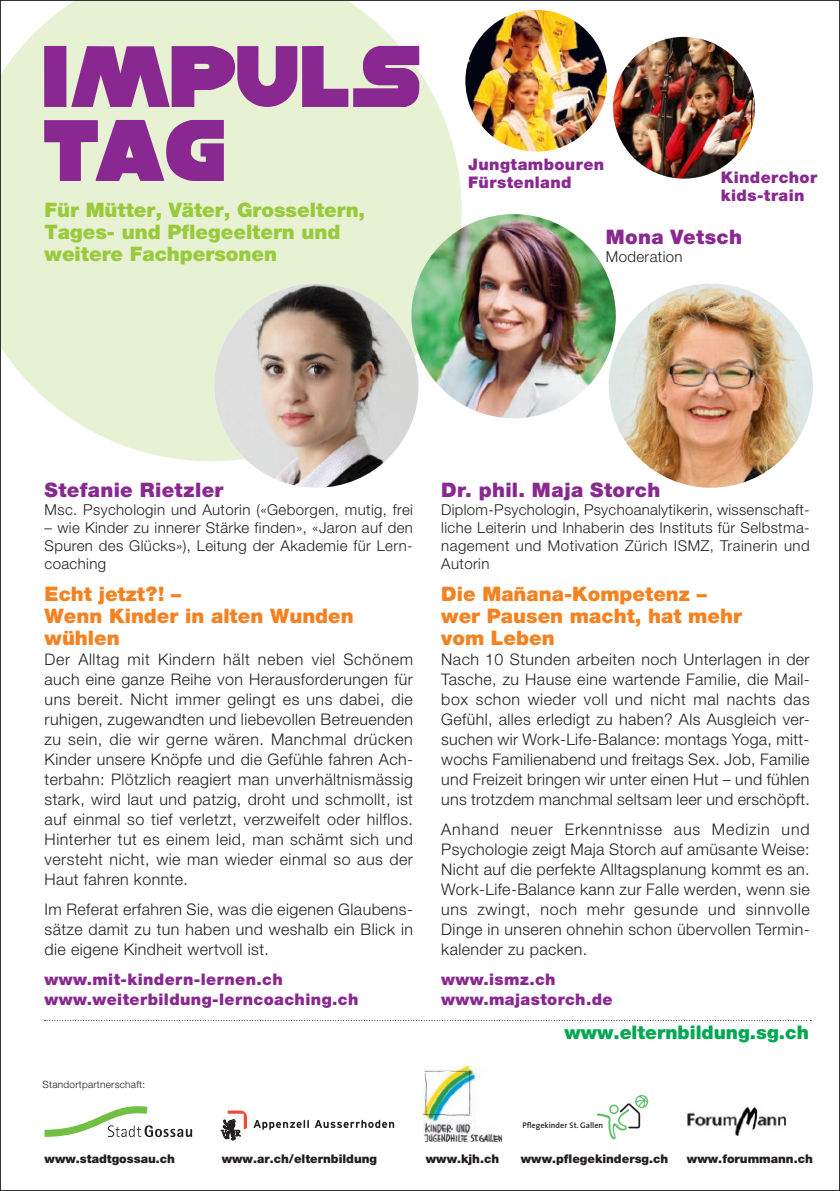
<style>
.page{position:relative;width:840px;height:1191px;background:#fff}
.page>*{position:absolute;margin:0;border:0;box-sizing:border-box;transform-origin:0 0}
.t1{font:70px/74px "Han Solo";color:#892890}
.t2{font:900 20px/22px "Helvetica Neue LT Std";color:#f58220}
.t3{font:900 20px/22px "Helvetica Neue LT Std";color:#99ca3b}
.t4{font:900 20px "Helvetica Neue LT Std";letter-spacing:.015em;color:#892890}
.t5{font:900 18.8px "Helvetica Neue LT Std";color:#00a851}
.t6{font:300 16px/20px "Helvetica Neue LT Std";letter-spacing:.025em;color:#231f20;text-align:justify}
.t7{font:900 16px/18px "Helvetica Neue LT Std";letter-spacing:.025em;color:#892890}
.t8{font:300 15px/18px "Helvetica Neue LT Std";letter-spacing:.025em;color:#231f20;text-align:justify}
.t9{font:900 12px "Helvetica Neue LT Std";color:#231f20}
.t10{font:300 10px "Helvetica Neue LT Std";letter-spacing:.025em;color:#231f20}
.t11{font:600 8.2px "The Sans";color:#231f20}
</style>
<div class="page">
<img style="left:687px;top:1107px;width:98px;height:28px">
<img style="left:423px;top:1066px;width:78px;height:75px">
<svg style="left:253px;top:1119px;width:141px;height:11px"></svg>
<svg style="left:221px;top:1110px;width:26px;height:30px"></svg>
<svg style="left:597px;top:1095px;width:51px;height:44px"></svg>
<svg style="left:45px;top:1106px;width:147px;height:31px"></svg>
<svg style="left:2px;top:2px;width:459px;height:459px;background:#e9f2d8"></svg>
<img style="left:612px;top:37px;width:142px;height:142px;border-radius:71px">
<img style="left:465px;top:10px;width:142px;height:142px;border-radius:71px">
<img style="left:214px;top:283px;width:204px;height:205px;border-radius:102px">
<img style="left:411px;top:214px;width:204px;height:204px;border-radius:102px">
<img style="left:608px;top:283px;width:204px;height:205px;border-radius:102px">
<svg style="left:45px;top:1020px;width:765px;height:1px"></svg>
<h1 class="t1" style="left:44px;top:47px;width:381px">IMPULS<br>TAG</h1>
<p class="t3" style="left:45px;top:199px;width:322px">Für Mütter, Väter, Grosseltern,<br>Tages- und Pflegeeltern und weitere Fachpersonen</p>
<p class="t7" style="left:468px;top:155px;width:137px">Jungtambouren<br>Fürstenland</p>
<p class="t7" style="left:720px;top:168px;width:98px">Kinderchor kids-train</p>
<p class="t4" style="left:605px;top:225px;width:138px">Mona Vetsch</p>
<p class="t8" style="left:605px;top:247px;width:78px">Moderation</p>
<p class="t4" style="left:45px;top:478px;width:180px">Stefanie Rietzler</p>
<p class="t8" style="left:45px;top:500px;width:370px">Msc. Psychologin und Autorin («Geborgen, mutig, frei</p>
<p class="t8" style="left:45px;top:518px;width:369px">– wie Kinder zu innerer Stärke finden», «Jaron auf den Spuren des Glücks»), Leitung der Akademie für Lern&shy;coaching</p>
<p class="t2" style="left:45px;top:583px;width:310px">Echt jetzt?! –<br>Wenn Kinder in alten Wunden wühlen</p>
<p class="t6" style="left:45px;top:649px;width:370px">Der Alltag mit Kindern hält neben viel Schönem auch eine ganze Reihe von Herausforderungen für uns bereit. Nicht immer gelingt es uns dabei, die ruhigen, zugewandten und liebevollen Betreuenden zu sein, die wir gerne wären. Manchmal drücken Kinder unsere Knöpfe und die Gefühle fahren Ach&shy;terbahn: Plötzlich reagiert man unverhältnismässig stark, wird laut und patzig, droht und schmollt, ist auf einmal so tief verletzt, verzweifelt oder hilflos.<br>Hinterher tut es einem leid, man schämt sich und versteht nicht, wie man wieder einmal so aus der Haut fahren konnte.</p>
<p class="t6" style="left:45px;top:899px;width:370px">Im Referat erfahren Sie, was die eigenen Glaubens&shy;sätze damit zu tun haben und weshalb ein Blick in die eigene Kindheit wertvoll ist.</p>
<p class="t7" style="left:45px;top:969px;width:315px;line-height:20px">www.mit-kindern-lernen.ch www.weiterbildung-lerncoaching.ch</p>
<p class="t10" style="left:43px;top:1078px;width:104px">Standortpartnerschaft:</p>
<p class="t4" style="left:441px;top:478px;width:220px">Dr. phil. Maja Storch</p>
<p class="t8" style="left:441px;top:500px;width:370px">Diplom-Psychologin, Psychoanalytikerin, wissenschaft&shy;liche Leiterin und Inhaberin des Instituts für Selbstma&shy;nagement und Motivation Zürich ISMZ, Trainerin und Autorin</p>
<p class="t2" style="left:441px;top:583px;width:302px">Die Mañana-Kompetenz – wer Pausen macht, hat mehr vom Leben</p>
<p class="t6" style="left:441px;top:649px;width:370px">Nach 10 Stunden arbeiten noch Unterlagen in der Tasche, zu Hause eine wartende Familie, die Mail&shy;box schon wieder voll und nicht mal nachts das Gefühl, alles erledigt zu haben? Als Ausgleich ver&shy;suchen wir Work-Life-Balance: montags Yoga, mitt&shy;wochs Familienabend und freitags Sex. Job, Familie und Freizeit bringen wir unter einen Hut – und fühlen uns trotzdem manchmal seltsam leer und erschöpft.</p>
<p class="t6" style="left:441px;top:819px;width:370px">Anhand neuer Erkenntnisse aus Medizin und Psychologie zeigt Maja Storch auf amüsante Weise:<br>Nicht auf die perfekte Alltagsplanung kommt es an.<br>Work-Life-Balance kann zur Falle werden, wenn sie uns zwingt, noch mehr gesunde und sinnvolle Dinge in unseren ohnehin schon übervollen Termin&shy;kalender zu packen.</p>
<p class="t7" style="left:441px;top:969px;width:173px;line-height:20px">www.ismz.ch www.majastorch.de</p>
<p class="t5" style="left:564px;top:1021px;width:246px">www.elternbildung.sg.ch</p>
<p class="t11" style="left:522px;top:1118px;width:82px">Pflegekinder St. Gallen</p>
<p class="t9" style="left:45px;top:1151px;width:132px">www.stadtgossau.ch</p>
<p class="t9" style="left:221px;top:1151px;width:157px">www.ar.ch/elternbildung</p>
<p class="t9" style="left:425px;top:1151px;width:75px">www.kjh.ch</p>
<p class="t9" style="left:520px;top:1151px;width:149px">www.pflegekindersg.ch</p>
<p class="t9" style="left:686px;top:1151px;width:127px">www.forummann.ch</p>
</div>
